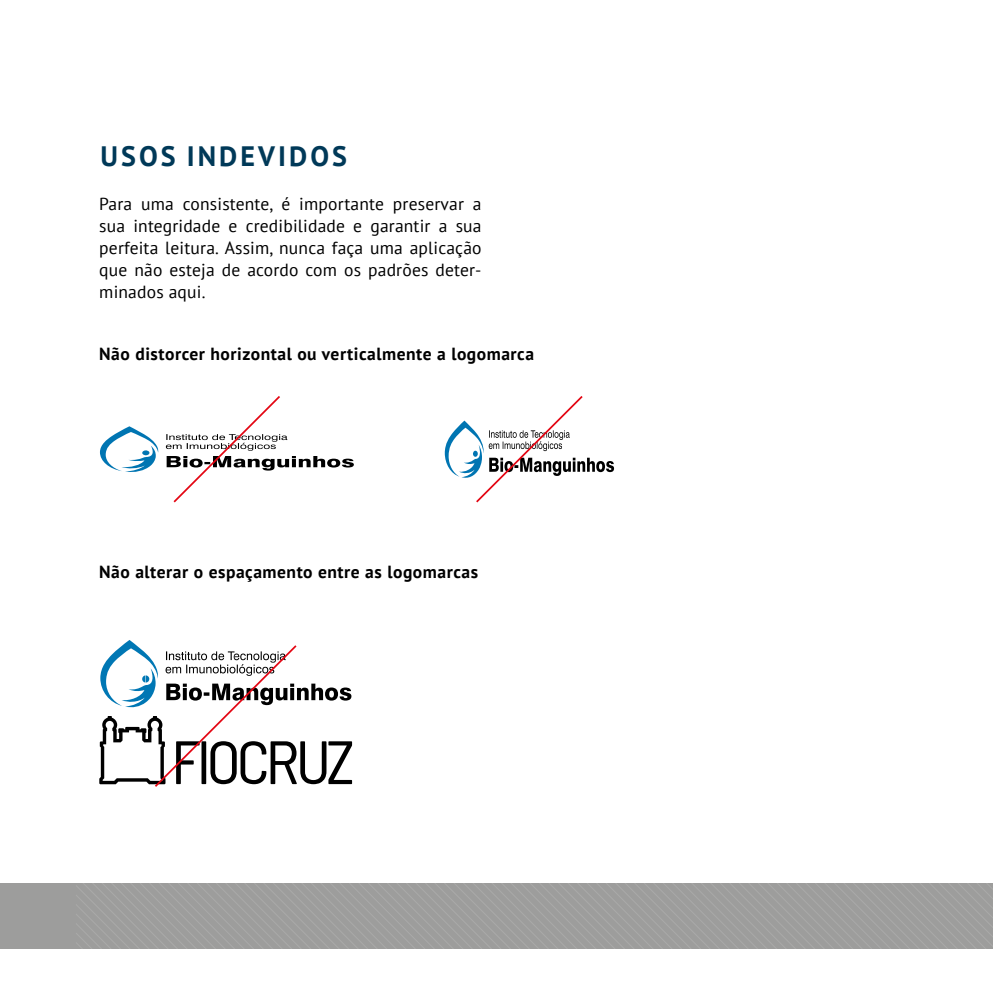
<style>
.page{position:relative;width:993px;height:993px;background:#fff}
.page>*{position:absolute;margin:0;border:0;box-sizing:border-box;transform-origin:0 0}
.t1{font:700 28px "PT Sans";letter-spacing:.11em;color:#003958}
.t2{font:17.5px/21.9px "PT Sans";letter-spacing:.01em;color:#000;text-align:justify}
.t3{font:700 17.5px "PT Sans";letter-spacing:.03em;color:#000}
</style>
<div class="page">
<svg style="left:100px;top:426px;width:59px;height:46px"></svg>
<svg style="left:166px;top:396px;width:188px;height:107px"></svg>
<svg style="left:444px;top:396px;width:170px;height:107px"></svg>
<svg style="left:99px;top:640px;width:253px;height:147px"></svg>
<div style="left:0;top:883px;width:992px;height:65px;background:#9d9d9c"></div>
<svg style="left:75px;top:883px;width:917px;height:66px"></svg>
<h1 class="t1" style="left:100px;top:138px;width:248px">USOS INDEVIDOS</h1>
<p class="t2" style="left:99px;top:192px;width:384px">Para uma consistente, é importante preservar a sua integridade e credibilidade e garantir a sua perfeita leitura. Assim, nunca faça uma aplicação que não esteja de acordo com os padrões deter&shy;minados aqui.</p>
<p class="t3" style="left:99px;top:342px;width:436px">Não distorcer horizontal ou verticalmente a logomarca</p>
<p class="t3" style="left:99px;top:560px;width:380px">Não alterar o espaçamento entre as logomarcas</p>
</div>
